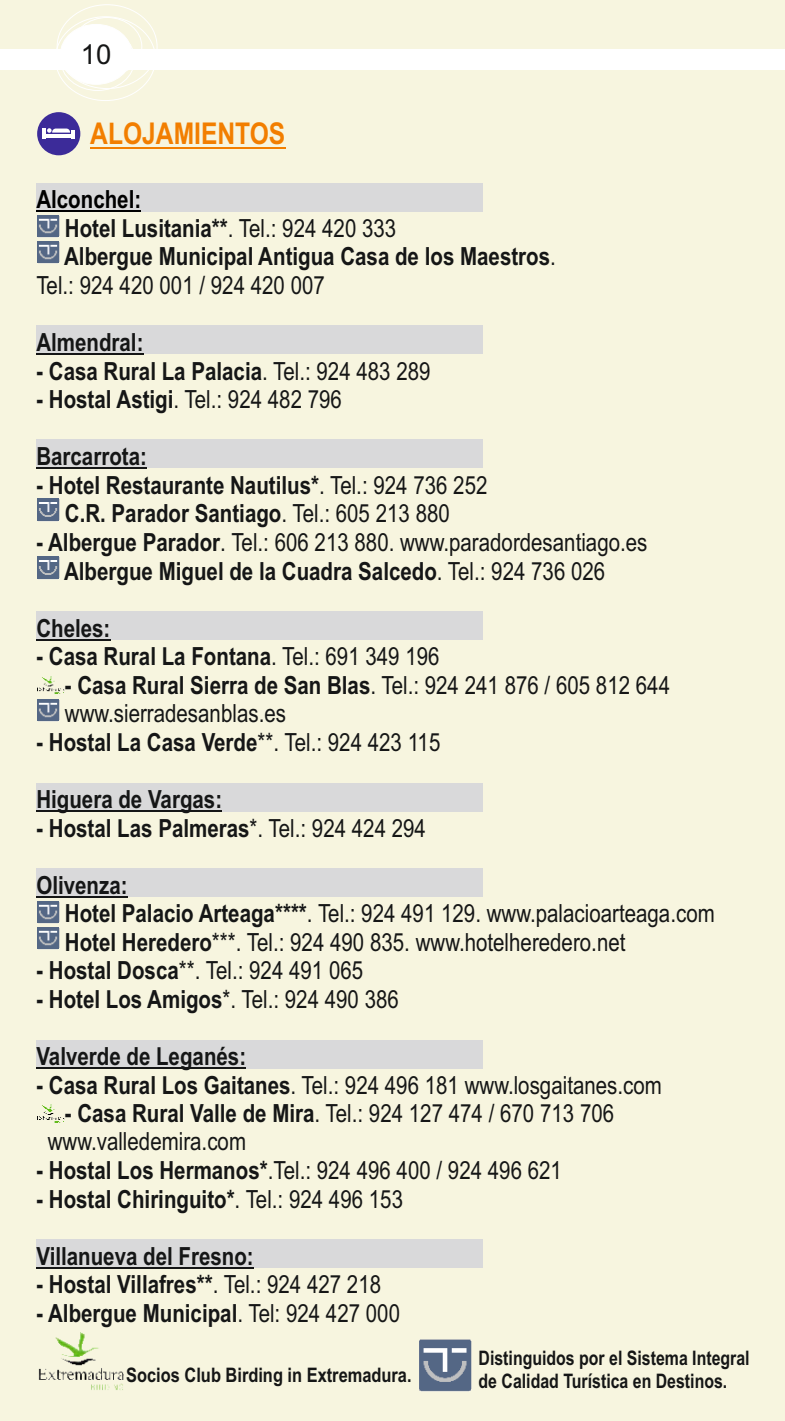
<style>
.page{position:relative;width:785px;height:1421px;background:#fff}
.page>*{position:absolute;margin:0;border:0;box-sizing:border-box;transform-origin:0 0}
.t1{font:700 30px "Arial Narrow";color:#f27e00}
.t2{font:27.5px "Arial";color:#151616}
.t3{font:25px/28.5px "Arial Narrow";color:#151616}
.t4{font:700 25px/28.5px "Arial Narrow";color:#151616;text-align:center}
.t5{font:700 25px "Arial Narrow";color:#000}
.t6{font:700 20px/22.8px "Arial Narrow";color:#151616}
.s1{font-weight:400}
.s2{font-weight:700}
</style>
<div class="page">
<div style="left:0;top:0;width:784px;height:1421px;background:#f7f5df"></div>
<div style="left:0;top:49px;width:784px;height:21px;background:#fff"></div>
<div style="left:60px;top:24px;width:72px;height:61px;background:#fff;border:1px solid #fff;border-radius:50%"></div>
<div style="left:72px;top:17px;width:70px;height:59px;border:1px solid #fff;border-radius:50%"></div>
<div style="left:36px;top:183px;width:447px;height:28px;background:#d9d9da"></div>
<div style="left:36px;top:325px;width:447px;height:29px;background:#d9d9da"></div>
<div style="left:36px;top:440px;width:447px;height:28px;background:#d9d9da"></div>
<div style="left:36px;top:612px;width:447px;height:28px;background:#d9d9da"></div>
<div style="left:36px;top:783px;width:447px;height:28px;background:#d9d9da"></div>
<div style="left:36px;top:869px;width:447px;height:28px;background:#d9d9da"></div>
<div style="left:36px;top:1040px;width:447px;height:28px;background:#d9d9da"></div>
<div style="left:36px;top:1240px;width:447px;height:28px;background:#d9d9da"></div>
<svg style="left:90px;top:147px;width:18px;height:1px"></svg>
<hr style="left:108px;top:147px;width:177px;height:1px;background:#f27e00">
<hr style="left:36px;top:211px;width:105px;height:1px;background:#000">
<hr style="left:36px;top:353px;width:107px;height:1px;background:#151616">
<hr style="left:36px;top:468px;width:111px;height:1px;background:#151616">
<hr style="left:36px;top:639px;width:74px;height:1px;background:#151616">
<hr style="left:36px;top:810px;width:186px;height:1px;background:#151616">
<hr style="left:36px;top:896px;width:92px;height:1px;background:#151616">
<hr style="left:36px;top:1067px;width:210px;height:1px;background:#151616">
<hr style="left:36px;top:1267px;width:218px;height:1px;background:#151616">
<img style="left:38px;top:699px;width:22px;height:23px">
<img style="left:419px;top:1339px;width:52px;height:53px">
<img style="left:37px;top:677px;width:27px;height:17px">
<img style="left:37px;top:1105px;width:27px;height:18px">
<img style="left:39px;top:1333px;width:85px;height:57px">
<div style="left:37px;top:112px;width:43px;height:43px;background:#3c2b99;border-radius:50%"></div>
<svg style="left:43px;top:128px;width:32px;height:11px"></svg>
<img style="left:38px;top:215px;width:22px;height:23px">
<img style="left:38px;top:241px;width:22px;height:23px">
<img style="left:38px;top:499px;width:22px;height:22px">
<img style="left:38px;top:557px;width:22px;height:22px">
<img style="left:38px;top:901px;width:22px;height:23px">
<img style="left:38px;top:927px;width:22px;height:23px">
<p class="t2" style="left:81px;top:44px;width:32px">10</p>
<p class="t1" style="left:90px;top:123px;width:197px">ALOJAMIENTOS</p>
<p class="t5" style="left:36px;top:190px;width:106px">Alconchel:</p>
<p class="t4" style="left:65px;top:216px;width:333px">Hotel Lusitania**<span class="s1">. Tel.: 924 420 333</span></p>
<p class="t4" style="left:64px;top:245px;width:493px">Albergue Municipal Antigua Casa de los Maestros<span class="s1">.</span></p>
<p class="t3" style="left:36px;top:273px;width:290px">Tel.: 924 420 001 / 924 420 007</p>
<p class="t4" style="left:36px;top:330px;width:109px">Almendral:</p>
<p class="t4" style="left:36px;top:359px;width:395px">- Casa Rural La Palacia<span class="s1">. Tel.: 924 483 289</span></p>
<p class="t3" style="left:36px;top:387px;width:307px"><span class="s2">- Hostal Astigi</span>. Tel.: 924 482 796</p>
<p class="t4" style="left:36px;top:445px;width:112px">Barcarrota:</p>
<p class="t4" style="left:36px;top:473px;width:452px">- Hotel Restaurante Nautilus*<span class="s1">. Tel.: 924 736 252<br></span>C.R. Parador Santiago<span class="s1">. Tel.: 605 213 880</span></p>
<p class="t3" style="left:36px;top:530px;width:612px;text-align:center"><span class="s2">- Albergue Parador</span>. Tel.: 606 213 880. www.paradordesantiago.es<br><span class="s2">Albergue Miguel de la Cuadra Salcedo</span>. Tel.: 924 736 026</p>
<p class="t4" style="left:36px;top:616px;width:76px">Cheles:</p>
<p class="t4" style="left:36px;top:645px;width:405px">- Casa Rural La Fontana<span class="s1">. Tel.: 691 349 196</span></p>
<p class="t3" style="left:65px;top:673px;width:606px"><span class="s2">- Casa Rural Sierra de San Blas</span>. Tel.: 924 241 876 / 605 812 644 www.sierradesanblas.es</p>
<p class="t4" style="left:36px;top:730px;width:405px">- Hostal La Casa Verde<span class="s1">**. Tel.: 924 423 115</span></p>
<p class="t4" style="left:36px;top:787px;width:187px">Higuera de Vargas:</p>
<p class="t4" style="left:36px;top:816px;width:391px">- Hostal Las Palmeras<span class="s1">*. Tel.: 924 424 294</span></p>
<p class="t3" style="left:65px;top:873px;width:651px;text-indent:-28px"><span class="s2">Olivenza:<br>Hotel Palacio Arteaga****</span>. Tel.: 924 491 129. www.palacioarteaga.com<br><span class="s2">Hotel Heredero</span>***. Tel.: 924 490 835. www.hotelheredero.net</p>
<p class="t3" style="left:36px;top:959px;width:328px"><span class="s2">- Hostal Dosca</span>**. Tel.: 924 491 065</p>
<p class="t3" style="left:36px;top:987px;width:364px"><span class="s2">- Hotel Los Amigos</span>*. Tel.: 924 490 386</p>
<p class="t4" style="left:36px;top:1044px;width:211px">Valverde de Leganés:</p>
<p class="t3" style="left:36px;top:1073px;width:627px"><span class="s2">- Casa Rural Los Gaitanes</span>. Tel.: 924 496 181 www.losgaitanes.com</p>
<p class="t3" style="left:48px;top:1101px;width:568px;text-indent:17px"><span class="s2">- Casa Rural Valle de Mira</span>. Tel.: 924 127 474 / 670 713 706 www.valledemira.com</p>
<p class="t3" style="left:36px;top:1158px;width:527px"><span class="s2">- Hostal Los Hermanos*</span>.Tel.: 924 496 400 / 924 496 621</p>
<p class="t4" style="left:36px;top:1187px;width:368px">- Hostal Chiringuito*<span class="s1">. Tel.: 924 496 153</span></p>
<p class="t4" style="left:36px;top:1244px;width:219px">Villanueva del Fresno:</p>
<p class="t4" style="left:36px;top:1272px;width:346px">- Hostal Villafres**<span class="s1">. Tel.: 924 427 218</span></p>
<p class="t4" style="left:36px;top:1301px;width:365px">- Albergue Municipal<span class="s1">. Tel: 924 427 000</span></p>
<p class="t6" style="left:126px;top:1365px;width:287px">Socios Club Birding in Extremadura.</p>
<p class="t6" style="left:478px;top:1348px;width:272px">Distinguidos por el Sistema Integral de Calidad Turística en Destinos.</p>
</div>
